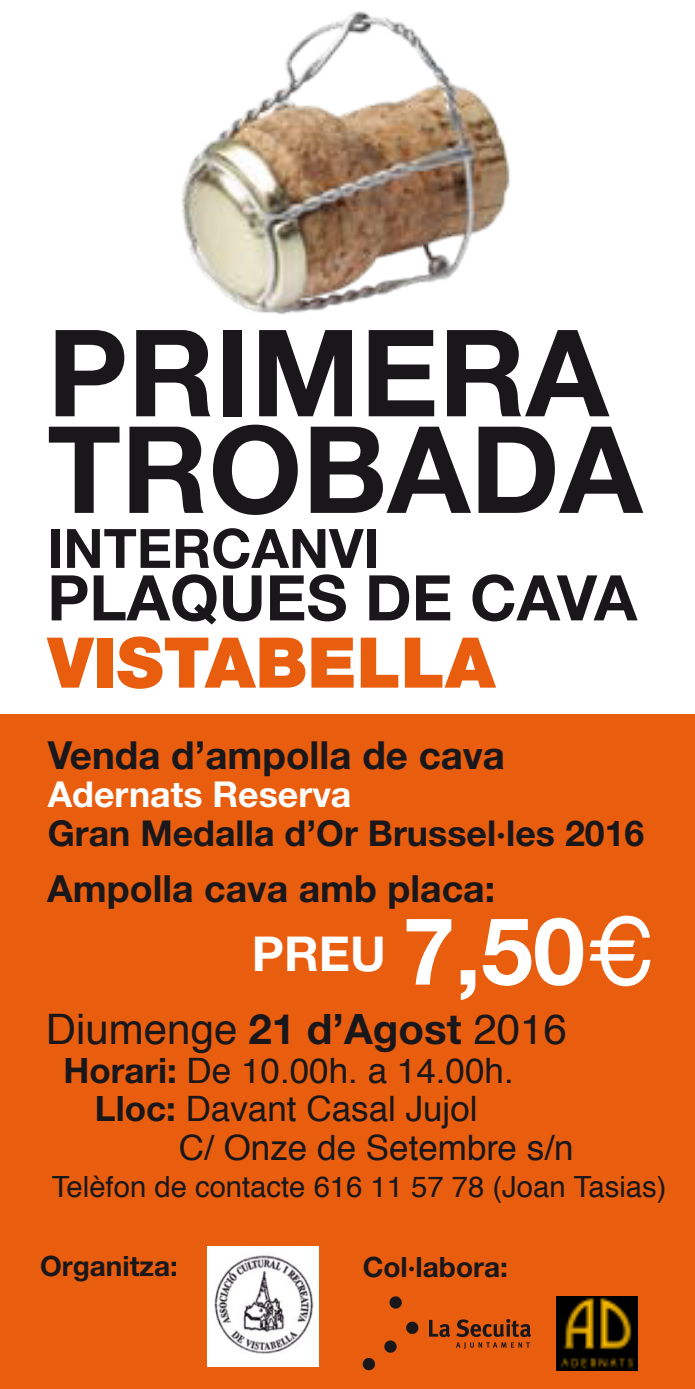
<style>
.page{position:relative;width:695px;height:1389px;background:#fff}
.page>*{position:absolute;margin:0;border:0;box-sizing:border-box;transform-origin:0 0}
.t1{font:700 120.75px/96.6px "Helvetica Neue";color:#1a171b}
.t2{font:900 70px "Helvetica Neue";color:#e95d0f}
.t3{font:700 63px "Helvetica Neue";color:#1a171b}
.t4{font:700 54.25px "Helvetica Neue";color:#1a171b}
.t5{font:700 48.3px "Helvetica Neue";color:#fff}
.t6{font:42px "Helvetica Neue LT Std";color:#1a171b}
.t7{font:700 38.5px "Helvetica Neue";color:#1a171b}
.t8{font:700 37.45px "Helvetica Neue";color:#1a171b}
.t9{font:700 35.7px "Helvetica Neue";color:#1a171b}
.t10{font:700 35.7px "Helvetica Neue";color:#fff}
.t11{font:35px/38.5px "Helvetica Neue LT Std";color:#1a171b;text-align:center}
.t12{font:300 29.05px "Helvetica Neue LT Std";color:#1a171b}
.t13{font:700 28px "Helvetica Neue";color:#1a171b}
.s1{font-size:93.45px}
.s2{font-family:"Helvetica Neue LT Std";font-size:93.45px}
.s3{font-family:"Helvetica Neue";font-weight:700}
</style>
<div class="page">
<div style="left:0;top:714px;width:694px;height:675px;background:#e95d0f"></div>
<img style="left:181px;top:11px;width:329px;height:304px">
<img style="left:556px;top:1296px;width:81px;height:74px">
<svg style="left:429px;top:1320px;width:21px;height:17px"></svg>
<svg style="left:456px;top:1319px;width:75px;height:30px"></svg>
<svg style="left:362px;top:1357px;width:13px;height:14px"></svg>
<svg style="left:383px;top:1340px;width:14px;height:13px"></svg>
<svg style="left:405px;top:1321px;width:14px;height:14px"></svg>
<svg style="left:389px;top:1296px;width:13px;height:13px"></svg>
<img style="left:207px;top:1247px;width:112px;height:120px">
<h1 class="t1" style="left:47px;top:322px;width:596px">PRIMERA<br>TROBADA</h1>
<h3 class="t4" style="left:47px;top:499px;width:333px">INTERCANVI</h3>
<h3 class="t3" style="left:47px;top:541px;width:591px">PLAQUES DE CAVA</h3>
<h2 class="t2" style="left:48px;top:621px;width:449px">VISTABELLA</h2>
<p class="t7" style="left:48px;top:720px;width:458px">Venda d’ampolla de cava</p>
<p class="t10" style="left:48px;top:772px;width:305px">Adernats Reserva</p>
<p class="t9" style="left:48px;top:811px;width:598px">Gran Medalla d’Or Brussel·les 2016</p>
<p class="t8" style="left:47px;top:865px;width:449px">Ampolla cava amb placa:</p>
<h3 class="t5" style="left:252px;top:924px;width:404px">PREU <span class="s1">7,50</span><span class="s2">€</span></h3>
<p class="t6" style="left:46px;top:997px;width:522px">Diumenge <span class="s3">21 d’Agost</span> 2016</p>
<p class="t11" style="left:63px;top:1052px;width:452px"><span class="s3">Horari:</span> De 10.00h. a 14.00h.<br><span class="s3">Lloc:</span> Davant Casal Jujol</p>
<p class="t11" style="left:179px;top:1129px;width:396px">C/ Onze de Setembre s/n</p>
<p class="t12" style="left:52px;top:1164px;width:616px">Telèfon de contacte 616 11 57 78 (Joan Tasias)</p>
<p class="t13" style="left:40px;top:1248px;width:139px">Organitza:</p>
<p class="t13" style="left:362px;top:1250px;width:147px">Col·labora:</p>
</div>
